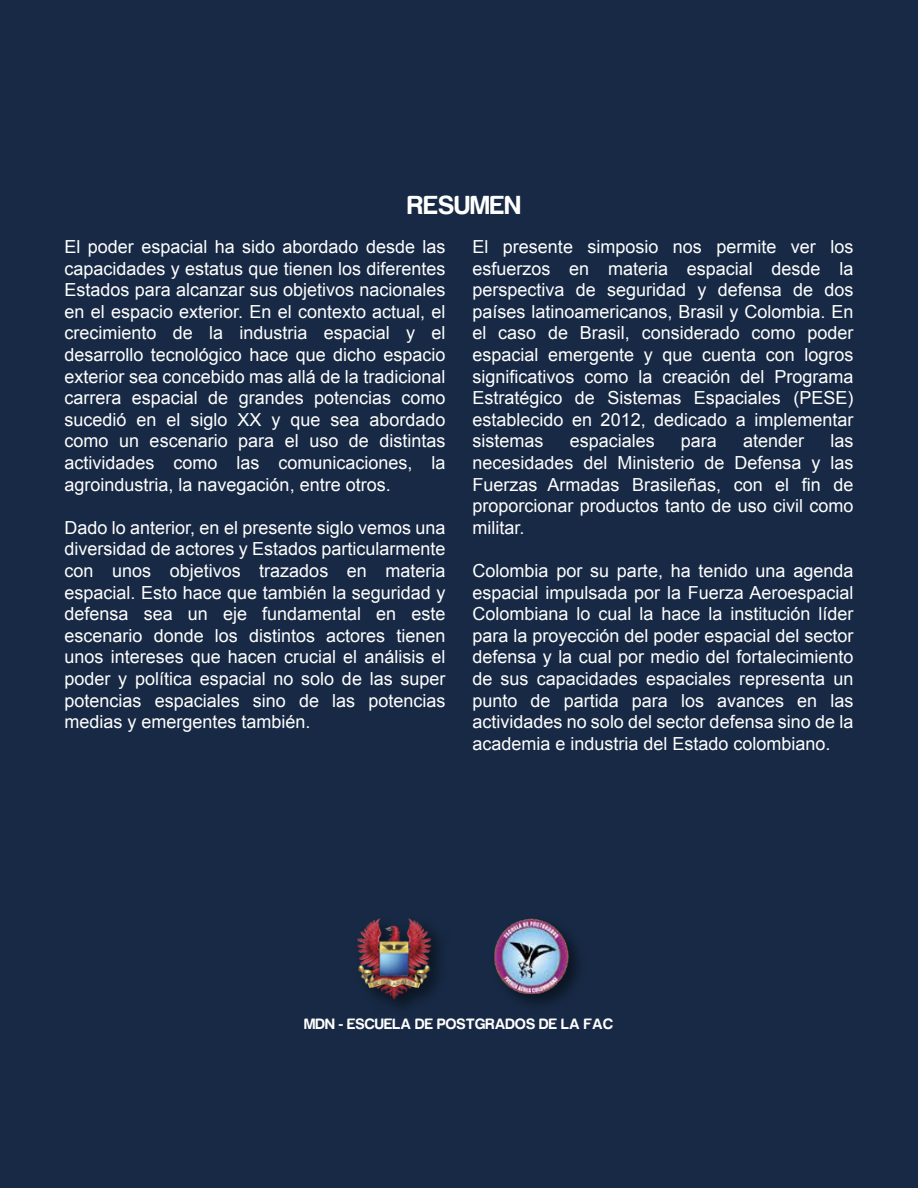
<style>
.page{position:relative;width:918px;height:1188px;background:#172944}
.page>*{position:absolute;margin:0;border:0;box-sizing:border-box;transform-origin:0 0}
.t1{font:27px "Harabara";letter-spacing:.025em;color:#fff}
.t2{font:18px/21.6px "Arial";color:#fff;text-align:justify}
.t3{font:15.6px "Harabara";letter-spacing:.025em;color:#fff}
</style>
<div class="page">
<img style="left:357px;top:918px;width:83px;height:89px">
<img style="left:494px;top:918px;width:84px;height:84px">
<h1 class="t1" style="left:408px;top:191px;width:114px">RESUMEN</h1>
<p class="t2" style="left:65px;top:236px;width:382px">El poder espacial ha sido abordado desde las capacidades y estatus que tienen los diferentes Estados para alcanzar sus objetivos nacionales en el espacio exterior. En el contexto actual, el crecimiento de la industria espacial y el desarrollo tecnológico hace que dicho espacio exterior sea concebido mas allá de la tradicional carrera espacial de grandes potencias como sucedió en el siglo XX y que sea abordado como un escenario para el uso de distintas actividades como las comunicaciones, la agroindustria, la navegación, entre otros.</p>
<p class="t2" style="left:65px;top:517px;width:382px">Dado lo anterior, en el presente siglo vemos una diversidad de actores y Estados particularmente con unos objetivos trazados en materia espacial. Esto hace que también la seguridad y defensa sea un eje fundamental en este escenario donde los distintos actores tienen unos intereses que hacen crucial el análisis el poder y política espacial no solo de las super potencias espaciales sino de las potencias medias y emergentes también.</p>
<p class="t2" style="left:472px;top:236px;width:382px">El presente simposio nos permite ver los esfuerzos en materia espacial desde la perspectiva de seguridad y defensa de dos países latinoamericanos, Brasil y Colombia. En el caso de Brasil, considerado como poder espacial emergente y que cuenta con logros significativos como la creación del Programa Estratégico de Sistemas Espaciales (PESE) establecido en 2012, dedicado a implementar sistemas</p>
<p class="t2" style="left:472px;top:430px;width:382px;text-indent:358px">las necesidades del Ministerio de Defensa y las Fuerzas Armadas Brasileñas, con el fin de proporcionar productos tanto de uso civil como militar.</p>
<p class="t2" style="left:472px;top:560px;width:382px">Colombia por su parte, ha tenido una agenda espacial impulsada por la Fuerza Aeroespacial Colombiana lo cual la hace la institución líder para la proyección del poder espacial del sector defensa y la cual por medio del fortalecimiento de sus capacidades espaciales representa un punto de partida para los avances en las actividades no solo del sector defensa sino de la academia e industria del Estado colombiano.</p>
<p class="t2" style="left:570px;top:430px;width:87px">espaciales</p>
<p class="t2" style="left:681px;top:430px;width:38px">para</p>
<p class="t2" style="left:743px;top:430px;width:63px">atender</p>
<p class="t3" style="left:304px;top:1015px;width:310px">MDN - ESCUELA DE POSTGRADOS DE LA FAC</p>
</div>
